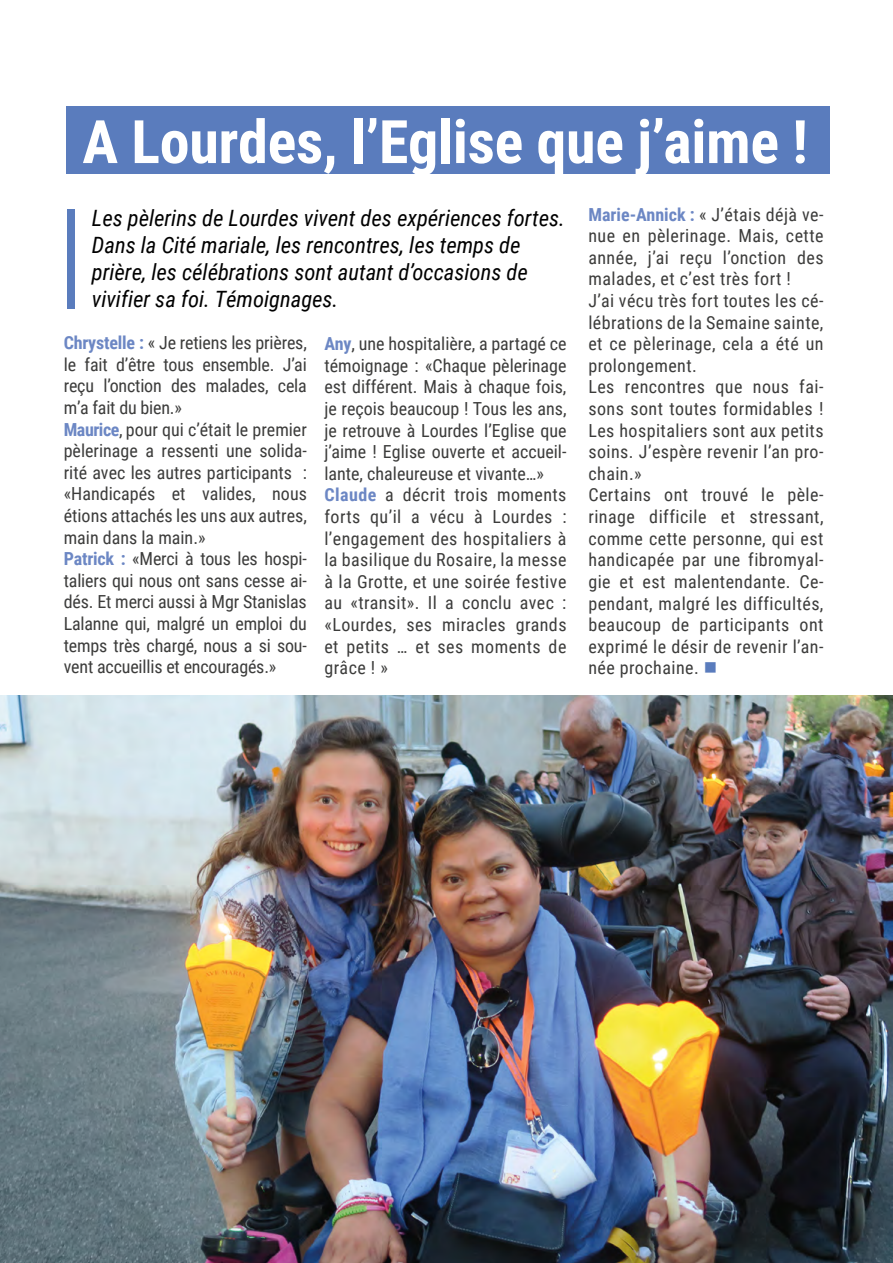
<style>
.page{position:relative;width:893px;height:1263px;background:#fff}
.page>*{position:absolute;margin:0;border:0;box-sizing:border-box;transform-origin:0 0}
.t1{font:700 60px "Roboto Condensed";letter-spacing:-.005em;color:#fff}
.t2{font:italic 22.5px/27px "Roboto Condensed";color:#000}
.t3{font:18px/21.6px "Roboto Condensed";letter-spacing:.025em;color:#3c3c3b}
.t4{font:18px/21.6px "Roboto Condensed";letter-spacing:-.01em;color:#3c3c3b}
.s1{font-weight:700;color:#6c87c4}
.s2{color:#5a7cbd}
</style>
<div class="page">
<div style="left:68px;top:209px;width:7px;height:100px;background:#5a7cbd"></div>
<img style="left:0;top:695px;width:893px;height:568px">
<div style="left:66px;top:106px;width:763px;height:68px;background:#5a7cbd"></div>
<h1 class="t1" style="left:82px;top:100px;width:727px">A Lourdes, l’Eglise que j’aime !</h1>
<p class="t2" style="left:92px;top:204px;width:475px">Les pèlerins de Lourdes vivent des expériences fortes.<br>Dans la Cité mariale, les rencontres, les temps de prière, les célébrations sont autant d’occasions de vivifier sa foi. Témoignages.</p>
<p class="t3" style="left:324px;top:332px;width:244px"><span class="s1">Any</span>, une hospitalière, a partagé ce témoignage : «Chaque pèlerinage est différent. Mais à chaque fois, je reçois beaucoup ! Tous les ans, je retrouve à Lourdes l’Eglise que j’aime ! Eglise ouverte et accueil&shy;lante, chaleureuse et vivante…»<br><span class="s1">Claude</span> a décrit trois moments forts qu’il a vécu à Lourdes : l’engagement des hospitaliers à la basilique du Rosaire, la messe à la Grotte, et une soirée festive au «transit». Il a conclu avec : «Lourdes, ses miracles grands et petits … et ses moments de grâce ! »</p>
<p class="t4" style="left:64px;top:331px;width:245px"><span class="s1">Chrystelle :</span> « Je retiens les prières, le fait d’être tous ensemble. J’ai reçu l’onction des malades, cela m’a fait du bien.»<br><span class="s1">Maurice</span>, pour qui c’était le premier pèlerinage a ressenti une solida&shy;rité avec les autres participants : «Handicapés et valides, nous étions attachés les uns aux autres, main dans la main.»<br><span class="s1">Patrick :</span> «Merci à tous les hospi&shy;taliers qui nous ont sans cesse ai&shy;dés. Et merci aussi à Mgr Stanislas<br>Lalanne qui, malgré un emploi du temps très chargé, nous a si sou&shy;vent accueillis et encouragés.»</p>
<p class="t3" style="left:588px;top:203px;width:237px"><span class="s1">Marie-Annick :</span> « J’étais déjà ve&shy;nue en pèlerinage. Mais, cette année, j’ai reçu l’onction des malades, et c’est très fort !<br>J’ai vécu très fort toutes les cé&shy;lébrations de la Semaine sainte, et ce pèlerinage, cela a été un prolongement.<br>Les rencontres que nous fai&shy;sons sont toutes formidables !<br>Les hospitaliers sont aux petits soins. J’espère revenir l’an pro&shy;chain.»<br>Certains ont trouvé le pèle&shy;rinage difficile et stressant, comme cette personne, qui est handicapée par une fibromyal&shy;gie et est malentendante. Ce&shy;pendant, malgré les difficultés, beaucoup de participants ont exprimé le désir de revenir l’an&shy;née prochaine. <span class="s2">■</span></p>
</div>
